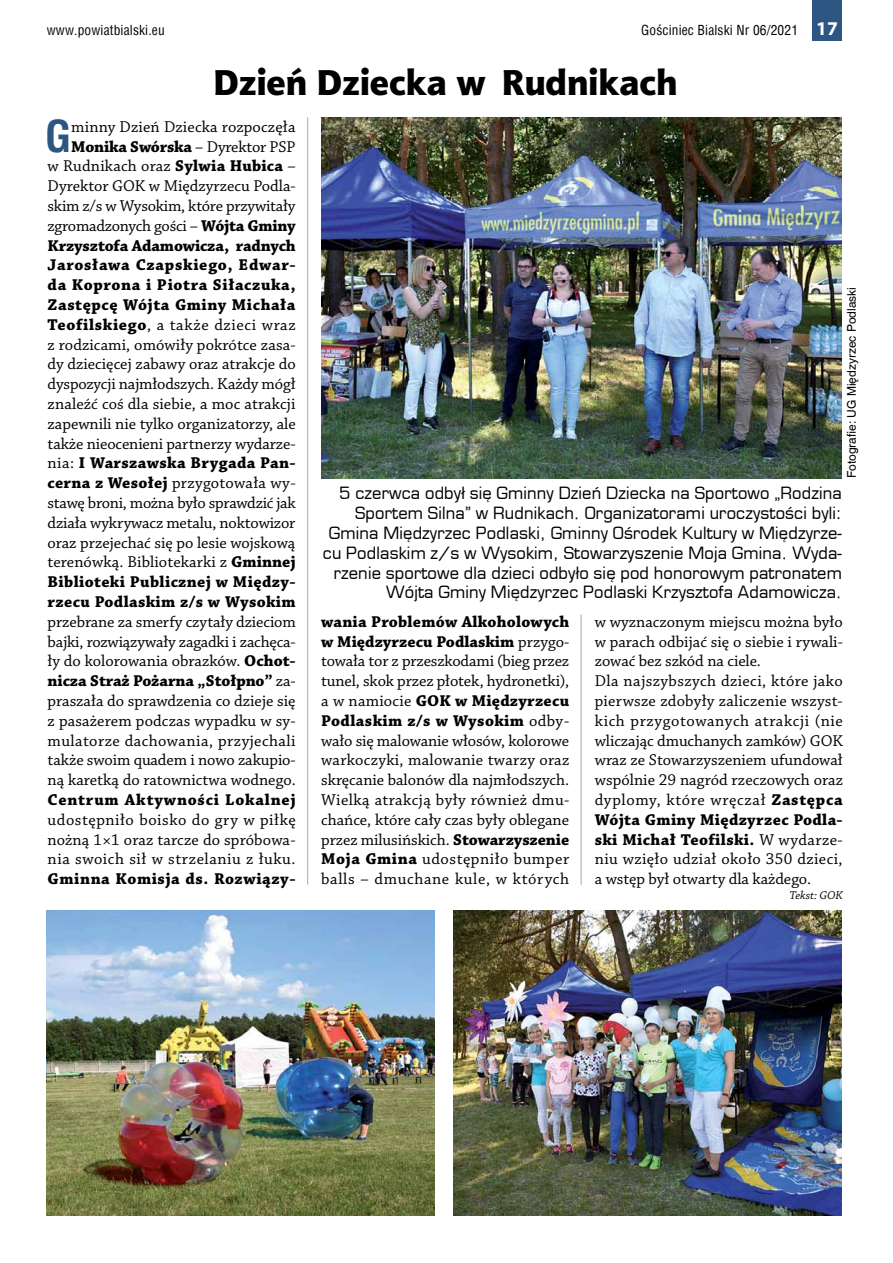
<style>
.page{position:relative;width:893px;height:1263px;background:#fff}
.page>*{position:absolute;margin:0;border:0;box-sizing:border-box;transform-origin:0 0}
.t1{font:700 condensed 42.9px "Helvetica";color:#2d5683}
.t2{font:36px "Aerton EFN Black";color:#000}
.t3{font:16.5px/19.8px "Chaparral Pro";color:#000;text-align:justify}
.t4{font:16.5px/19.8px "Euromode";letter-spacing:.01em;color:#000;text-align:right}
.t5{font:700 16.5px "Chaparral Pro";letter-spacing:.045em;color:#000}
.t6{font:condensed 13.5px "Helvetica";letter-spacing:.01em;color:#000}
.t7{font:12px "Helvetica";color:#000}
.t8{font:italic 12px "Chaparral Pro";letter-spacing:-.005em;color:#000}
.s1{font-family:"Myriad Pro";font-weight:700;font-stretch:normal;font-size:19.5px;color:#fff}
.s2{font-weight:700}
</style>
<div class="page">
<hr style="left:307px;top:117px;width:1px;height:768px;background:#a7a9ac">
<hr style="left:581px;top:614px;width:1px;height:271px;background:#a7a9ac">
<div style="left:812px;top:0;width:30px;height:41px;background:#2d5683"></div>
<img style="left:321px;top:117px;width:521px;height:361px">
<img style="left:47px;top:910px;width:388px;height:305px">
<img style="left:453px;top:910px;width:389px;height:305px">
<p class="t6" style="left:47px;top:21px;width:120px">www.powiatbialski.eu</p>
<p class="t6" style="left:641px;top:21px;width:198px">Gościniec Bialski Nr 06/2021 <span class="s1">17</span></p>
<h2 class="t2" style="left:213px;top:61px;width:466px">Dzień Dziecka w Rudnikach</h2>
<h1 class="t1" style="left:45px;top:108px;width:28px">G</h1>
<p class="t3" style="left:48px;top:117px;width:250px;text-align:right">minny Dzień Dziecka rozpoczęła <span class="s2">Monika Swórska</span> – Dyrektor PSP<br>w Rudnikach oraz <span class="s2">Sylwia Hubica</span> – Dyrektor GOK w Międzyrzecu Podla&shy;skim z/s w Wysokim, które przywitały zgromadzonych gości – <span class="s2">Wójta Gminy Krzysztofa Adamowicza, radnych Jarosława Czapskiego, Edwar&shy;da Koprona i Piotra Siłaczuka, Zastępcę Wójta Gminy Michała Teofilskiego</span>, a także dzieci wraz z rodzicami, omówiły pokrótce zasa&shy;dy dziecięcej zabawy oraz atrakcje do dyspozycji najmłodszych. Każdy mógł znaleźć coś dla siebie, a moc atrakcji zapewnili nie tylko organizatorzy, ale także nieocenieni partnerzy wydarze&shy;nia: <span class="s2">I Warszawska Brygada Pan&shy;cerna z Wesołej</span> przygotowała wy&shy;stawę broni, można było sprawdzić jak działa wykrywacz metalu, noktowizor oraz przejechać się po lesie wojskową terenówką. Bibliotekarki z <span class="s2">Gminnej Biblioteki Publicznej w Między&shy;rzecu Podlaskim z/s w Wysokim</span></p>
<p class="t3" style="left:48px;top:612px;width:250px">przebrane za smerfy czytały dzieciom bajki, rozwiązywały zagadki i zachęca&shy;ły do kolorowania obrazków. <span class="s2">Ochot&shy;nicza Straż Pożarna „Stołpno”</span> za&shy;praszała do sprawdzenia co dzieje się z pasażerem podczas wypadku w sy&shy;mulatorze dachowania, przyjechali także swoim quadem i nowo zakupio&shy;ną karetką do ratownictwa wodnego.</p>
<p class="t5" style="left:48px;top:790px;width:249px">Centrum Aktywności Lokalnej</p>
<p class="t3" style="left:48px;top:810px;width:250px">udostępniło boisko do gry w piłkę nożną 1×1 oraz tarcze do spróbowa&shy;nia swoich sił w strzelaniu z łuku.</p>
<p class="t5" style="left:48px;top:869px;width:250px">Gminna Komisja ds. Rozwiązy-</p>
<p class="t7" style="left:845px;top:478px;width:193px;rotate:-90deg">Fotografie: UG Międzyrzec Podlaski</p>
<p class="t4" style="left:323px;top:483px;width:521px">5 czerwca odbył się Gminny Dzień Dziecka na Sportowo „Rodzina Sportem Silna” w Rudnikach. Organizatorami uroczystości byli:<br>Gmina Międzyrzec Podlaski, Gminny Ośrodek Kultury w Międzyrze&shy;cu Podlaskim z/s w Wysokim, Stowarzyszenie Moja Gmina. Wyda&shy;rzenie sportowe dla dzieci odbyło się pod honorowym patronatem Wójta Gminy Międzyrzec Podlaski Krzysztofa Adamowicza.</p>
<p class="t3" style="left:321px;top:612px;width:250px"><span class="s2">wania Problemów Alkoholowych w Międzyrzecu Podlaskim</span> przygo&shy;towała tor z przeszkodami (bieg przez tunel, skok przez płotek, hydronetki), a w namiocie <span class="s2">GOK w Międzyrzecu Podlaskim z/s w Wysokim</span> odby&shy;wało się malowanie włosów, kolorowe warkoczyki, malowanie twarzy oraz skręcanie balonów dla najmłodszych.<br>Wielką atrakcją były również dmu&shy;chańce, które cały czas były oblegane przez milusińskich. <span class="s2">Stowarzyszenie Moja Gmina</span> udostępniło bumper balls – dmuchane kule, w których</p>
<p class="t3" style="left:595px;top:612px;width:250px;text-align:left">w wyznaczonym miejscu można było w parach odbijać się o siebie i rywali&shy;zować bez szkód na ciele.<br>Dla najszybszych dzieci, które jako pierwsze zdobyły zaliczenie wszyst&shy;kich przygotowanych atrakcji (nie wliczając dmuchanych zamków) GOK wraz ze Stowarzyszeniem ufundował wspólnie 29 nagród rzeczowych oraz dyplomy, które wręczał <span class="s2">Zastępca Wójta Gminy Międzyrzec Podla&shy;ski Michał Teofilski.</span> W wydarze&shy;niu wzięło udział około 350 dzieci, a wstęp był otwarty dla każdego.</p>
<p class="t8" style="left:789px;top:888px;width:55px">Tekst: GOK</p>
</div>
